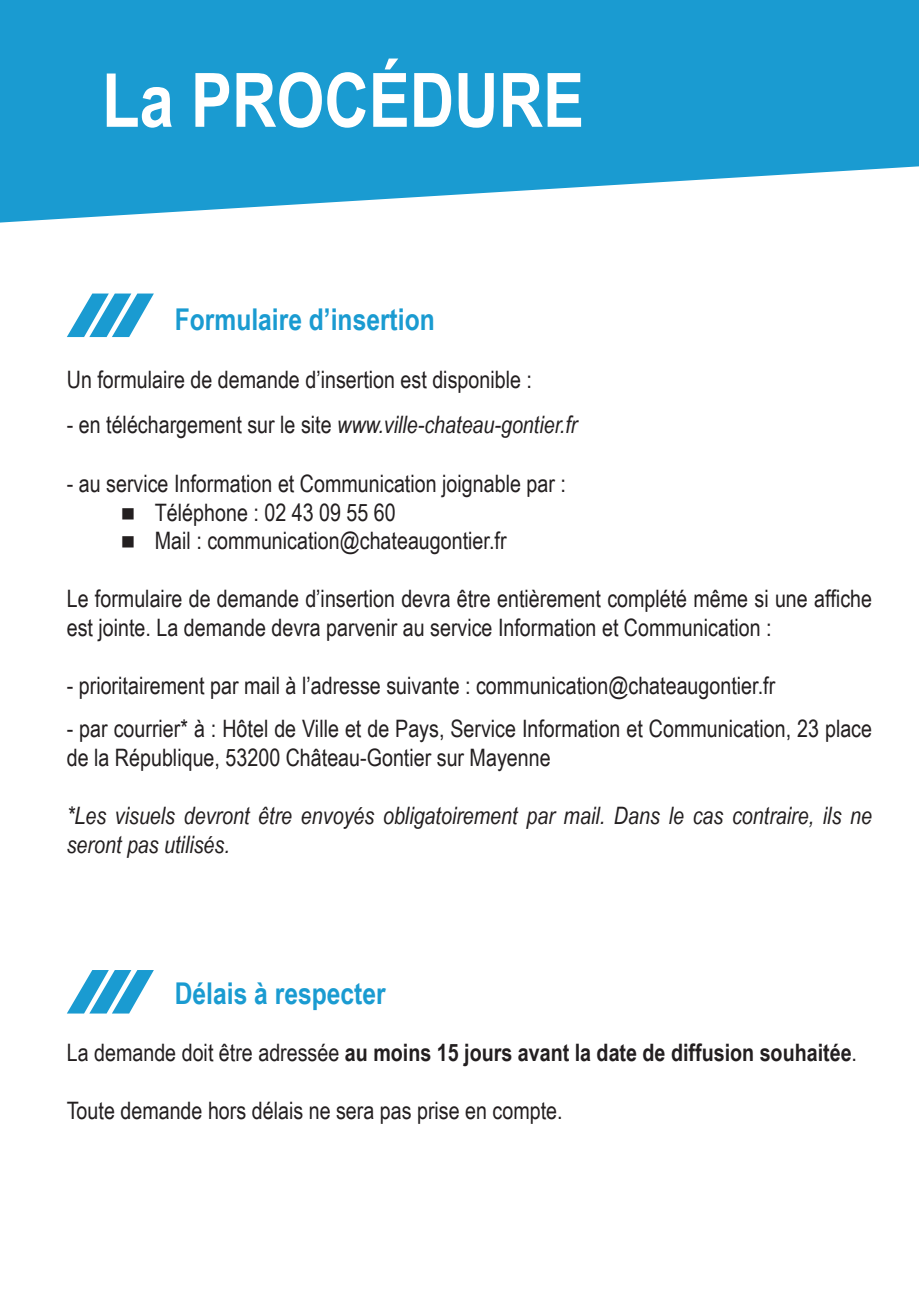
<style>
.page{position:relative;width:919px;height:1289px;background:#fff}
.page>*{position:absolute;margin:0;border:0;box-sizing:border-box;transform-origin:0 0}
.t1{font:700 75px "Arial Narrow";color:#fff}
.t2{font:700 30px "Arial Narrow";color:#1a9bd1}
.t3{font:24px/28.8px "Arial Narrow";color:#231f20}
.t4{font:italic 24px/28.8px "Arial Narrow";color:#231f20}
.t5{font:700 24px "Arial Narrow";color:#231f20}
.s1{font-style:normal}
.s2{font-weight:400}
</style>
<div class="page">
<svg style="left:0;top:0;width:918px;height:222px;background:#36a7d6"></svg>
<svg style="left:67px;top:293px;width:87px;height:44px"></svg>
<svg style="left:67px;top:970px;width:87px;height:43px"></svg>
<h1 class="t1" style="left:102px;top:72px;width:483px">La PROCÉDURE</h1>
<p class="t2" style="left:175px;top:308px;width:261px">Formulaire d’insertion</p>
<p class="t3" style="left:67px;top:367px;width:466px">Un formulaire de demande d’insertion est disponible :</p>
<p class="t4" style="left:67px;top:412px;width:512px"><span class="s1">- en téléchargement sur le site</span> www.ville-chateau-gontier.fr</p>
<p class="t3" style="left:67px;top:471px;width:500px">- au service Information et Communication joignable par :</p>
<p class="t3" style="left:121px;top:500px;width:276px">■ Téléphone : 02 43 09 55 60</p>
<p class="t3" style="left:121px;top:529px;width:387px">■ Mail : communication@chateaugontier.fr</p>
<p class="t3" style="left:67px;top:583px;width:806px">Le formulaire de demande d’insertion devra être entièrement complété même si une affiche est jointe. La demande devra parvenir au service Information et Communication :</p>
<p class="t3" style="left:67px;top:673px;width:710px">- prioritairement par mail à l’adresse suivante : communication@chateaugontier.fr</p>
<p class="t3" style="left:67px;top:716px;width:806px">- par courrier* à : Hôtel de Ville et de Pays, Service Information et Communication, 23 place de la République, 53200 Château-Gontier sur Mayenne</p>
<p class="t4" style="left:67px;top:803px;width:806px">*Les visuels devront être envoyés obligatoirement par mail. Dans le cas contraire, ils ne seront pas utilisés.</p>
<p class="t2" style="left:175px;top:982px;width:212px">Délais à respecter</p>
<p class="t5" style="left:67px;top:1043px;width:791px"><span class="s2">La demande doit être adressée</span> au moins 15 jours avant la date de diffusion souhaitée<span class="s2">.</span></p>
<p class="t3" style="left:67px;top:1098px;width:497px">Toute demande hors délais ne sera pas prise en compte.</p>
</div>
